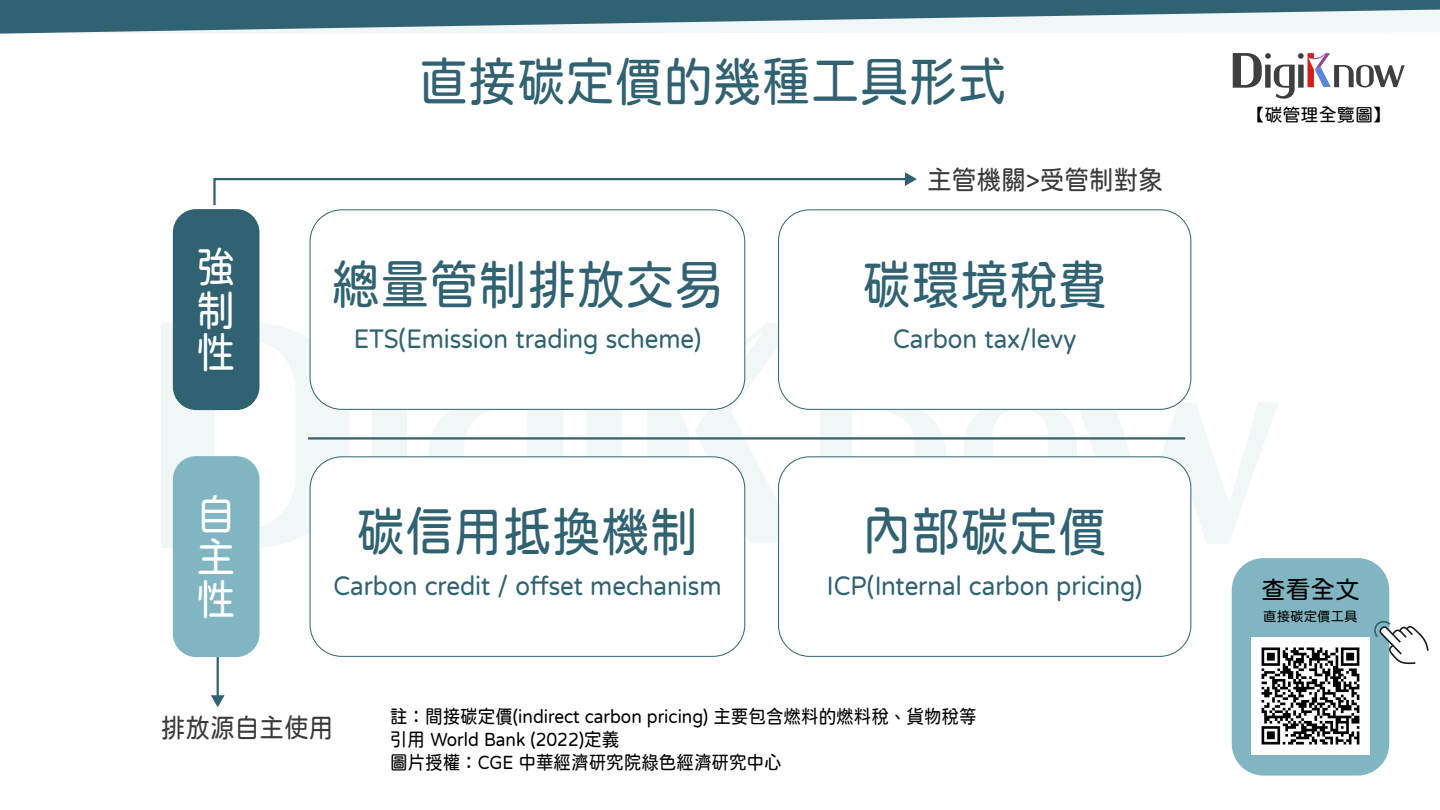
<style>
.page{position:relative;width:1440px;height:810px;background:#fff}
.page>*{position:absolute;margin:0;border:0;box-sizing:border-box;transform-origin:0 0}
.t1{font:53.55px "jf openhuninn 1.0";color:#306272;scale:.92 1}
.t2{font:42.75px/42.8px "jf openhuninn 1.0";color:#fff;text-align:justify;scale:.92 1}
.t3{font:27px "jf openhuninn 1.0";color:#306272;scale:.92 1}
.t4{font:27px "jf openhuninn 1.0";color:#3a3a3a;scale:.92 1}
.t5{font:24.83px "jf openhuninn 1.0";color:#000}
.t6{font:19.2px/23px "jf openhuninn 1.0";color:#000;scale:.92 1}
.t7{font:18.15px "jf openhuninn 1.0";color:#000}
.t8{font:13.5px "jf openhuninn 1.0";color:#000}
</style>
<div class="page">
<svg style="left:161px;top:323px;width:461px;height:297px"></svg>
<svg style="left:820px;top:410px;width:126px;height:46px"></svg>
<svg style="left:964px;top:400px;width:315px;height:147px"></svg>
<svg style="left:647px;top:323px;width:152px;height:222px"></svg>
<svg style="left:0;top:0;width:1440px;height:34px;fill:#306272"></svg>
<svg style="left:1233px;top:53px;width:172px;height:46px"></svg>
<svg style="left:211px;top:695px;width:14px;height:12px"></svg>
<hr style="left:217px;top:651px;width:2px;height:50px;background:#306272">
<div style="left:310px;top:210px;width:435px;height:199px;background:#fff;border-radius:32px"></div>
<div style="left:310px;top:209px;width:435px;height:201px;border:1px solid #306272;border-radius:32px"></div>
<div style="left:310px;top:457px;width:435px;height:199px;background:#fff;border-radius:32px"></div>
<div style="left:310px;top:456px;width:435px;height:201px;border:1px solid #306272;border-radius:32px"></div>
<div style="left:779px;top:457px;width:412px;height:199px;background:#fff;border-radius:31px"></div>
<div style="left:778px;top:456px;width:413px;height:201px;border:1px solid #306272;border-radius:31px"></div>
<div style="left:779px;top:210px;width:412px;height:199px;background:#fff;border-radius:31px"></div>
<div style="left:778px;top:209px;width:413px;height:201px;border:1px solid #306272;border-radius:31px"></div>
<div style="left:1232px;top:558px;width:157px;height:218px;background:#80b5c1;border-radius:32px"></div>
<svg style="left:1374px;top:620px;width:55px;height:45px"></svg>
<img style="left:1252px;top:637px;width:117px;height:118px">
<hr style="left:308px;top:437px;width:877px;height:3px;background:#306272">
<div style="left:173px;top:209px;width:86px;height:201px;background:#306272;border-radius:23px"></div>
<div style="left:173px;top:456px;width:86px;height:201px;background:#80b5c1;border-radius:23px"></div>
<svg style="left:213px;top:172px;width:704px;height:34px"></svg>
<h1 class="t1" style="left:419px;top:46px;width:640px">直接碳定價的幾種工具形式</h1>
<h2 class="t2" style="left:197px;top:245px;width:42px">強制性</h2>
<h2 class="t2" style="left:197px;top:492px;width:42px">自主性</h2>
<h1 class="t1" style="left:332px;top:250px;width:427px">總量管制排放交易</h1>
<p class="t3" style="left:354px;top:321px;width:379px">ETS(Emission trading scheme)</p>
<h1 class="t1" style="left:356px;top:497px;width:374px">碳信用抵換機制</h1>
<p class="t3" style="left:333px;top:568px;width:423px">Carbon credit / offset mechanism</p>
<p class="t4" style="left:927px;top:162px;width:258px">主管機關&gt;受管制對象</p>
<h1 class="t1" style="left:862px;top:250px;width:268px">碳環境稅費</h1>
<p class="t3" style="left:893px;top:321px;width:200px">Carbon tax/levy</p>
<h1 class="t1" style="left:862px;top:497px;width:268px">內部碳定價</h1>
<p class="t3" style="left:827px;top:568px;width:345px">ICP(Internal carbon pricing)</p>
<p class="t4" style="left:161px;top:710px;width:189px">排放源自主使用</p>
<p class="t6" style="left:390px;top:704px;width:639px">註：間接碳定價(indirect carbon pricing) 主要包含燃料的燃料稅、貨物稅等引用 World Bank (2022)定義<br>圖片授權：CGE 中華經濟研究院綠色經濟研究中心</p>
<p class="t7" style="left:1246px;top:103px;width:147px">【碳管理全覽圖】</p>
<p class="t5" style="left:1261px;top:573px;width:101px">查看全文</p>
<p class="t8" style="left:1263px;top:607px;width:96px">直接碳定價工具</p>
</div>
